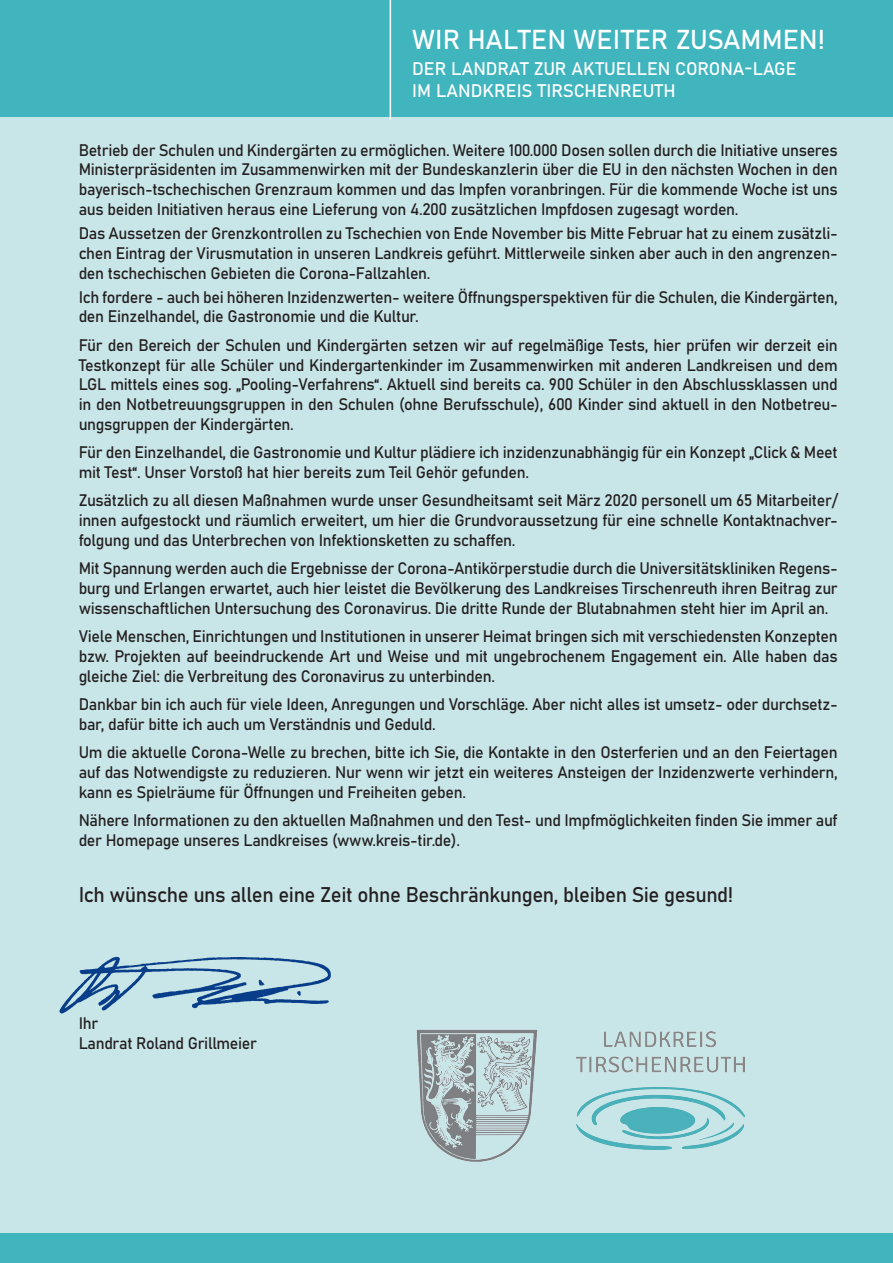
<style>
.page{position:relative;width:893px;height:1263px;background:#c8e5e8}
.page>*{position:absolute;margin:0;border:0;box-sizing:border-box;transform-origin:0 0}
.t1{font:27px "Bahnschrift";color:#fff}
.t2{font:21px "Bahnschrift";letter-spacing:-.02em;color:#231f20}
.t3{font:18px/21.6px "Bahnschrift";color:#fff}
.t4{font:16.5px/19.8px "Bahnschrift";letter-spacing:-.02em;color:#231f20;text-align:justify}
</style>
<div class="page">
<img style="left:417px;top:1029px;width:121px;height:133px">
<img style="left:576px;top:1031px;width:169px;height:119px">
<img style="left:59px;top:956px;width:272px;height:58px">
<div style="left:0;top:1233px;width:893px;height:30px;background:#41b5be"></div>
<div style="left:0;top:0;width:893px;height:117px;background:#41b5be"></div>
<hr style="left:390px;top:0;width:1px;height:119px;background:#fff">
<p class="t1" style="left:412px;top:23px;width:414px">WIR HALTEN WEITER ZUSAMMEN!</p>
<p class="t3" style="left:412px;top:58px;width:386px">DER LANDRAT ZUR AKTUELLEN CORONA-LAGE<br>IM LANDKREIS TIRSCHENREUTH</p>
<p class="t4" style="left:79px;top:140px;width:761px">Betrieb der Schulen und Kindergärten zu ermöglichen. Weitere 100.000 Dosen sollen durch die Initiative unseres Ministerpräsidenten im Zusammenwirken mit der Bundeskanzlerin über die EU in den nächsten Wochen in den bayerisch-tschechischen Grenzraum kommen und das Impfen voranbringen. Für die kommende Woche ist uns aus beiden Initiativen heraus eine Lieferung von 4.200 zusätzlichen Impfdosen zugesagt worden.</p>
<p class="t4" style="left:79px;top:223px;width:760px">Das Aussetzen der Grenzkontrollen zu Tschechien von Ende November bis Mitte Februar hat zu einem zusätzli&shy;chen Eintrag der Virusmutation in unseren Landkreis geführt. Mittlerweile sinken aber auch in den angrenzen&shy;den tschechischen Gebieten die Corona-Fallzahlen.</p>
<p class="t4" style="left:79px;top:287px;width:761px">Ich fordere - auch bei höheren Inzidenzwerten- weitere Öffnungsperspektiven für die Schulen, die Kindergärten, den Einzelhandel, die Gastronomie und die Kultur.</p>
<p class="t4" style="left:79px;top:335px;width:761px">Für den Bereich der Schulen und Kindergärten setzen wir auf regelmäßige Tests, hier prüfen wir derzeit ein Testkonzept für alle Schüler und Kindergartenkinder im Zusammenwirken mit anderen Landkreisen und dem LGL mittels eines sog. „Pooling-Verfahrens“. Aktuell sind bereits ca. 900 Schüler in den Abschlussklassen und in den Notbetreuungsgruppen in den Schulen (ohne Berufsschule), 600 Kinder sind aktuell in den Notbetreu&shy;ungsgruppen der Kindergärten.</p>
<p class="t4" style="left:79px;top:442px;width:761px">Für den Einzelhandel, die Gastronomie und Kultur plädiere ich inzidenzunabhängig für ein Konzept „Click &amp; Meet mit Test“. Unser Vorstoß hat hier bereits zum Teil Gehör gefunden.</p>
<p class="t4" style="left:79px;top:491px;width:760px">Zusätzlich zu all diesen Maßnahmen wurde unser Gesundheitsamt seit März 2020 personell um 65 Mitarbeiter/ innen aufgestockt und räumlich erweitert, um hier die Grundvoraussetzung für eine schnelle Kontaktnachver&shy;folgung und das Unterbrechen von Infektionsketten zu schaffen.</p>
<p class="t4" style="left:79px;top:558px;width:761px">Mit Spannung werden auch die Ergebnisse der Corona-Antikörperstudie durch die Universitätskliniken Regens&shy;burg und Erlangen erwartet, auch hier leistet die Bevölkerung des Landkreises Tirschenreuth ihren Beitrag zur wissenschaftlichen Untersuchung des Coronavirus. Die dritte Runde der Blutabnahmen steht hier im April an.</p>
<p class="t4" style="left:79px;top:626px;width:761px">Viele Menschen, Einrichtungen und Institutionen in unserer Heimat bringen sich mit verschiedensten Konzepten bzw. Projekten auf beeindruckende Art und Weise und mit ungebrochenem Engagement ein. Alle haben das gleiche Ziel: die Verbreitung des Coronavirus zu unterbinden.</p>
<p class="t4" style="left:79px;top:694px;width:760px">Dankbar bin ich auch für viele Ideen, Anregungen und Vorschläge. Aber nicht alles ist umsetz- oder durchsetz&shy;bar, dafür bitte ich auch um Verständnis und Geduld.</p>
<p class="t4" style="left:79px;top:742px;width:761px">Um die aktuelle Corona-Welle zu brechen, bitte ich Sie, die Kontakte in den Osterferien und an den Feiertagen auf das Notwendigste zu reduzieren. Nur wenn wir jetzt ein weiteres Ansteigen der Inzidenzwerte verhindern, kann es Spielräume für Öffnungen und Freiheiten geben.</p>
<p class="t4" style="left:79px;top:810px;width:760px">Nähere Informationen zu den aktuellen Maßnahmen und den Test- und Impfmöglichkeiten finden Sie immer auf der Homepage unseres Landkreises (www.kreis-tir.de).</p>
<p class="t2" style="left:79px;top:881px;width:656px">Ich wünsche uns allen eine Zeit ohne Beschränkungen, bleiben Sie gesund!</p>
<p class="t4" style="left:79px;top:1013px;width:180px">Ihr<br>Landrat Roland Grillmeier</p>
</div>
